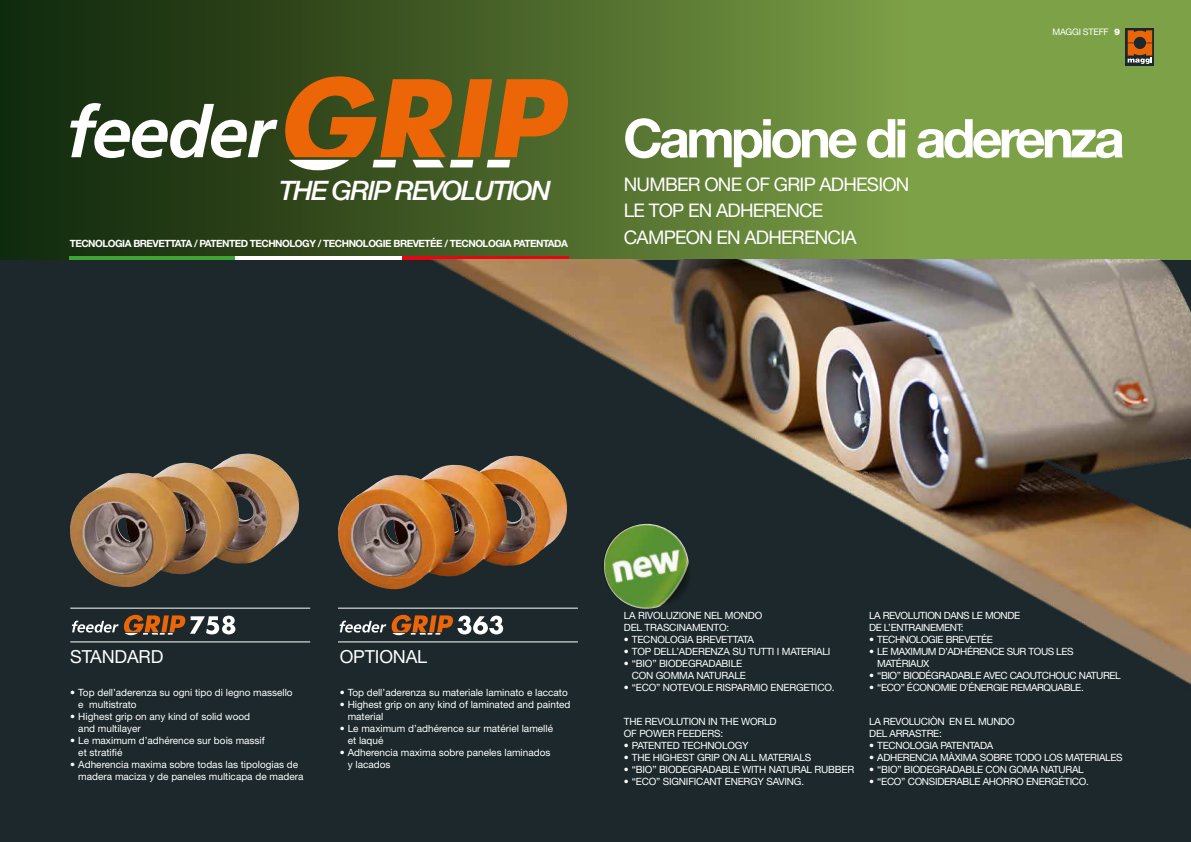
<style>
.page{position:relative;width:1191px;height:842px;background:#fff}
.page>*{position:absolute;margin:0;border:0;box-sizing:border-box;transform-origin:0 0}
.t1{font:700 53.6px "Helvetica Neue LT Std";letter-spacing:-.07em;color:#fff}
.t2{font:italic 500 26.8px "Helvetica Neue LT Std";letter-spacing:-.065em;color:#fff}
.t3{font:18.8px/26.6px "Helvetica Neue LT Std";letter-spacing:-.04em;color:#fff}
.t4{font:18px "Helvetica Neue LT Std";letter-spacing:-.01em;color:#fff}
.t5{font:10px/12px "Helvetica Neue LT Std";letter-spacing:-.02em;color:#fff}
.t6{font:10px/12px "Helvetica Neue LT Std";color:#fff}
.t7{font:10px/12px "Helvetica Neue LT Std";letter-spacing:-.04em;color:#fff}
.t8{font:700 10px "Helvetica Neue LT Std";letter-spacing:-.05em;color:#fff}
.t9{font:9px "Helvetica Neue LT Std";letter-spacing:-.03em;color:#fff}
.s1{font-weight:900}
</style>
<div class="page">
<div style="left:0;top:259px;width:1191px;height:583px;background:#1c282c"></div>
<svg style="left:0;top:0;width:1191px;height:260px;background:#567431"></svg>
<svg style="left:70px;top:76px;width:500px;height:94px;background:#7e6631"></svg>
<img style="left:338px;top:475px;width:74px;height:115px">
<img style="left:70px;top:454px;width:229px;height:133px">
<svg style="left:72px;top:615px;width:163px;height:20px"></svg>
<hr style="left:70px;top:608px;width:240px;height:1px;background:#fff">
<hr style="left:70px;top:641px;width:240px;height:1px;background:#fff">
<hr style="left:338px;top:608px;width:240px;height:1px;background:#fff">
<hr style="left:338px;top:641px;width:240px;height:1px;background:#fff">
<svg style="left:339px;top:615px;width:73px;height:20px"></svg>
<hr style="left:70px;top:256px;width:166px;height:4px;background:#3fa535">
<hr style="left:236px;top:256px;width:166px;height:4px;background:#fff">
<svg style="left:402px;top:256px;width:166px;height:4px"></svg>
<img style="left:412px;top:260px;width:779px;height:425px">
<img style="left:595px;top:514px;width:105px;height:105px">
<img style="left:600px;top:524px;width:88px;height:88px">
<svg style="left:1125px;top:28px;width:29px;height:38px"></svg>
<svg style="left:1127px;top:30px;width:25px;height:34px"></svg>
<h2 class="t2" style="left:279px;top:175px;width:273px">THE GRIP REVOLUTION</h2>
<p class="t8" style="left:70px;top:237px;width:194px">TECNOLOGIA BREVETTATA / PATENTED TECH</p>
<p class="t8" style="left:275px;top:237px;width:61px">NOLOGY / TECH</p>
<p class="t8" style="left:349px;top:237px;width:220px">NOLOGIE BREVETÉE / TECNOLOGIA PATENTADA</p>
<p class="t9" style="left:1052px;top:26px;width:69px">MAGGI STEFF <span class="s1">9</span></p>
<h1 class="t1" style="left:623px;top:105px;width:503px">CAMPIONE DI ADERENZA</h1>
<h3 class="t3" style="left:624px;top:170px;width:287px">NUM BER ONE OF GRI P ADHESION<br>LE TOP EN ADHERENCE<br>CAM PEON EN ADHERENCIA</h3>
<h3 class="t4" style="left:70px;top:645px;width:95px">STANDARD</h3>
<h3 class="t4" style="left:340px;top:645px;width:89px">OPTI ONAL</h3>
<p class="t6" style="left:78px;top:686px;width:216px;text-indent:-8px">• TOP DELL’ADERENZA SU OGNI TIPO DI LEGNO MASSELLO<br>E MULTISTRATO</p>
<p class="t6" style="left:78px;top:710px;width:173px;text-indent:-8px">• HIGHEST GRIP ON ANY KIND OF SOLID WOOD<br>AND MULTILAYER</p>
<p class="t6" style="left:78px;top:734px;width:188px;text-indent:-8px">• LE MAXIMUM D’ADHÉRENCE SUR BOIS MASSIF<br>ET STRATIFIÉ</p>
<p class="t6" style="left:78px;top:758px;width:227px;text-indent:-8px">• ADHERENCIA MAXIMA SOBRE TODAS LAS TIPOLOGIAS DE<br>MADERA MACIZA Y DE PANELES MULTICAPA DE MADERA</p>
<p class="t6" style="left:340px;top:686px;width:230px">• TOP DELL’ADERENZA SU MATERIALE LAMINATO E LACCATO</p>
<p class="t6" style="left:348px;top:698px;width:224px;text-indent:-8px">• HIGHEST GRIP ON ANY KIND OF LAMINATED AND PAINTED<br>MATERIAL</p>
<p class="t6" style="left:348px;top:722px;width:207px;text-indent:-8px">• LE MAXIMUM D’ADHÉRENCE SUR MATÉRIEL LAMELLÉ<br>ET LAQUÉ</p>
<p class="t6" style="left:348px;top:746px;width:204px;text-indent:-8px">• ADHERENCIA MAXIMA SOBRE PANELES LAMINADOS<br>Y LACADOS</p>
<p class="t5" style="left:624px;top:610px;width:140px">LA RIVOLUZIONE NEL MONDO<br>DEL TRASCI NAM ENTO:</p>
<p class="t5" style="left:624px;top:634px;width:109px">• TECNOLOGIA BREVETTATA</p>
<p class="t5" style="left:624px;top:646px;width:208px">• TOP DELL’ADERENZA SU TUTTI I MATERIALI</p>
<p class="t5" style="left:632px;top:658px;width:112px;text-indent:-8px">• “BIO” BIODEGRADABILE<br>CON GOMMA</p>
<p class="t5" style="left:696px;top:670px;width:51px">NATURALE</p>
<p class="t5" style="left:624px;top:682px;width:20px">• “ECO</p>
<p class="t5" style="left:656px;top:682px;width:180px">” NOTEVOLE RISPARMIO ENERGETICO.</p>
<p class="t5" style="left:624px;top:715px;width:154px">THE REVOLUTION I N THE WORLD<br>OF POWER FEEDERS:</p>
<p class="t5" style="left:624px;top:739px;width:126px">• PATENTED TECH NOLOGY</p>
<p class="t5" style="left:624px;top:751px;width:118px">• THE HIGHEST GRIP ON ALL</p>
<p class="t5" style="left:759px;top:751px;width:54px">MATERIALS</p>
<p class="t5" style="left:624px;top:763px;width:232px">• “BIO” BIODEGRADABLE WITH NATURAL RUBBER</p>
<p class="t5" style="left:624px;top:775px;width:20px">• “ECO</p>
<p class="t5" style="left:656px;top:775px;width:149px">” SIGNIFICANT ENERGY SAVING.</p>
<p class="t7" style="left:869px;top:610px;width:152px">LA REVOLUTION DANS LE MONDE<br>DE L’ENTRAINEMENT:</p>
<p class="t7" style="left:869px;top:634px;width:125px">• TECH NOLOGIE BREVETÉE</p>
<p class="t7" style="left:877px;top:646px;width:198px;text-indent:-8px">• LE MAXIMUM D’ADH ÉRENCE SUR TOUS LES<br>MATÉRIAUX</p>
<p class="t7" style="left:869px;top:670px;width:250px">• “BIO” BIODÉGRADABLE AVEC CAOUTCHOUC NATUREL</p>
<p class="t5" style="left:869px;top:682px;width:20px">• “ECO</p>
<p class="t7" style="left:900px;top:682px;width:184px">” ÉCONOMIE D’ÉNERGIE REMARQUABLE.</p>
<p class="t5" style="left:869px;top:715px;width:147px">LA REVOLUCIÒN EN EL M UNDO<br>DEL ARRASTRE:</p>
<p class="t5" style="left:869px;top:739px;width:124px">• TECNOLOGIA PATENTADA</p>
<p class="t5" style="left:869px;top:751px;width:255px">• ADH ERENCIA MÀXIMA SOBRE TODO LOS MATERIALES</p>
<p class="t5" style="left:869px;top:763px;width:208px">• “BIO” BIODEGRADABLE CON GOMA NATURAL</p>
<p class="t5" style="left:869px;top:775px;width:20px">• “ECO</p>
<p class="t5" style="left:901px;top:775px;width:189px">” CONSIDERABLE AHORRO ENERGÉTICO.</p>
</div>
